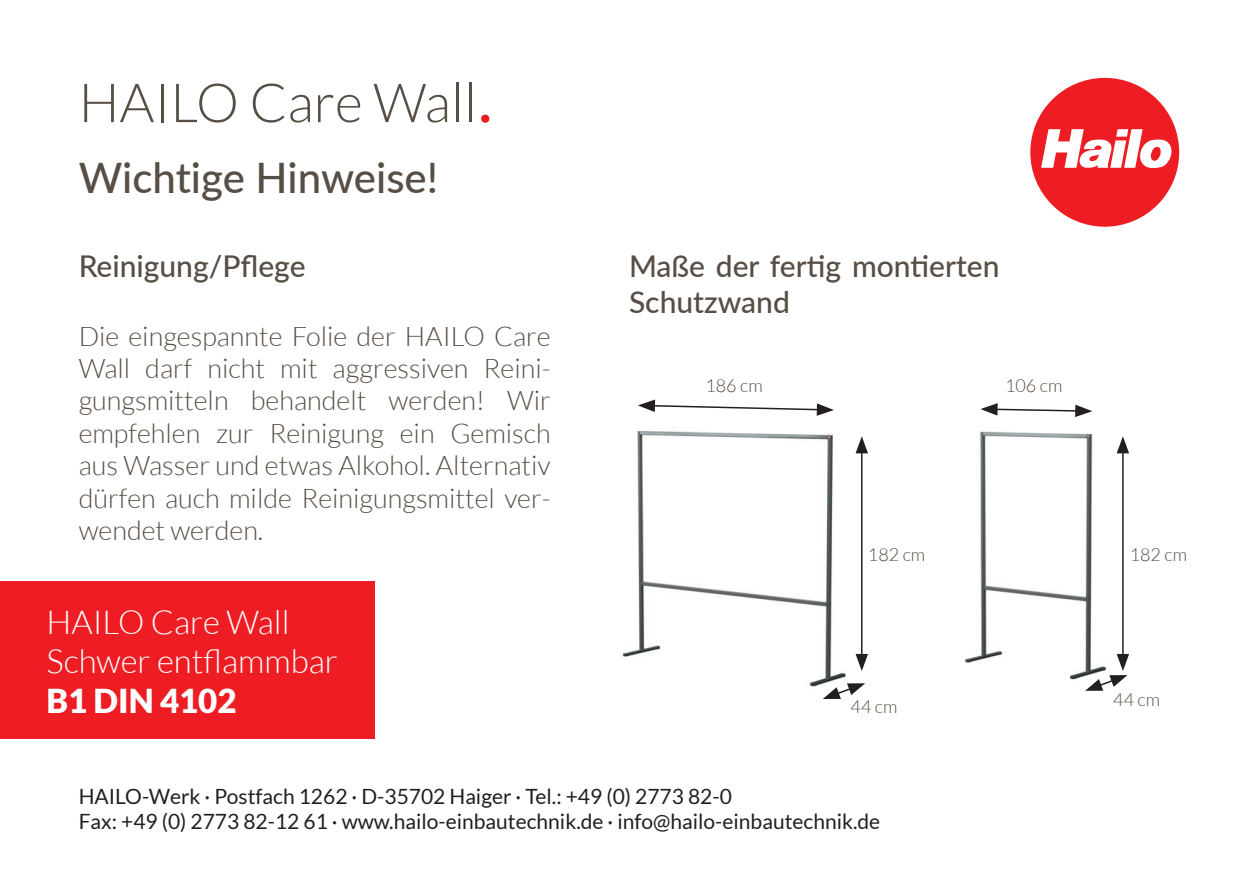
<style>
.page{position:relative;width:1259px;height:893px;background:#fff}
.page>*{position:absolute;margin:0;border:0;box-sizing:border-box;transform-origin:0 0}
.t1{font:300 54px "Lato";color:#574e45}
.t2{font:500 42px "Lato";color:#574e45}
.t3{font:300 33px/39.6px "Lato";color:#fff}
.t4{font:900 33px "Lato";color:#fff}
.t5{font:500 30px/36px "Lato";color:#574e45}
.t6{font:300 27px/32.4px "Lato";color:#574e45;text-align:justify}
.t7{font:21px/25.2px "Lato";color:#231f20}
.t8{font:300 18px "Lato";color:#574e45}
.s1{font-size:89.1px;color:#ee1d23}
</style>
<div class="page">
<div style="left:1030px;top:78px;width:149px;height:149px;background:#ee1d23;border-radius:50%"></div>
<svg style="left:1041px;top:129px;width:131px;height:39px"></svg>
<img style="left:622px;top:411px;width:507px;height:276px">
<svg style="left:638px;top:400px;width:196px;height:16px"></svg>
<svg style="left:980px;top:403px;width:112px;height:14px"></svg>
<hr style="left:861px;top:448px;width:1px;height:211px;background:#231f20">
<svg style="left:855px;top:436px;width:13px;height:17px"></svg>
<svg style="left:855px;top:654px;width:13px;height:17px"></svg>
<hr style="left:1122px;top:448px;width:1px;height:211px;background:#231f20">
<svg style="left:1116px;top:436px;width:13px;height:17px"></svg>
<svg style="left:822px;top:683px;width:43px;height:16px"></svg>
<svg style="left:1085px;top:654px;width:44px;height:37px"></svg>
<div style="left:0;top:581px;width:375px;height:158px;background:#ee1d23"></div>
<h1 class="t1" style="left:79px;top:74px;width:417px">HAILO Care Wall<span class="s1">.</span></h1>
<h2 class="t2" style="left:79px;top:148px;width:361px">Wichtige Hinweise!</h2>
<p class="t5" style="left:79px;top:247px;width:228px">Reinigung/Pflege</p>
<p class="t6" style="left:79px;top:320px;width:473px">Die eingespannte Folie der HAILO Care Wall darf nicht mit aggressiven Reini&shy;gungsmitteln behandelt werden! Wir empfehlen zur Reinigung ein Gemisch aus Wasser und etwas Alkohol. Alternativ dürfen auch milde Reinigungsmittel ver&shy;wendet werden.</p>
<p class="t3" style="left:46px;top:602px;width:293px">HAILO Care Wall<br>Schwer entflammbar</p>
<p class="t4" style="left:46px;top:681px;width:192px">B1 DIN 4102</p>
<p class="t5" style="left:629px;top:247px;width:372px">Maße der fertig montierten<br>Schutzwand</p>
<p class="t8" style="left:705px;top:376px;width:59px">186 cm</p>
<p class="t8" style="left:1005px;top:376px;width:59px">106 cm</p>
<p class="t8" style="left:868px;top:544px;width:59px">182 cm</p>
<p class="t8" style="left:850px;top:697px;width:48px">44 cm</p>
<p class="t7" style="left:79px;top:783px;width:803px">HAILO-Werk · Postfach 1262 · D-35702 Haiger · Tel.: +49 (0) 2773 82-0<br>Fax: +49 (0) 2773 82-12 61 · www.hailo-einbautechnik.de · info@hailo-einbautechnik.de</p>
<p class="t8" style="left:1129px;top:544px;width:59px">182 cm</p>
<p class="t8" style="left:1113px;top:689px;width:48px">44 cm</p>
</div>
